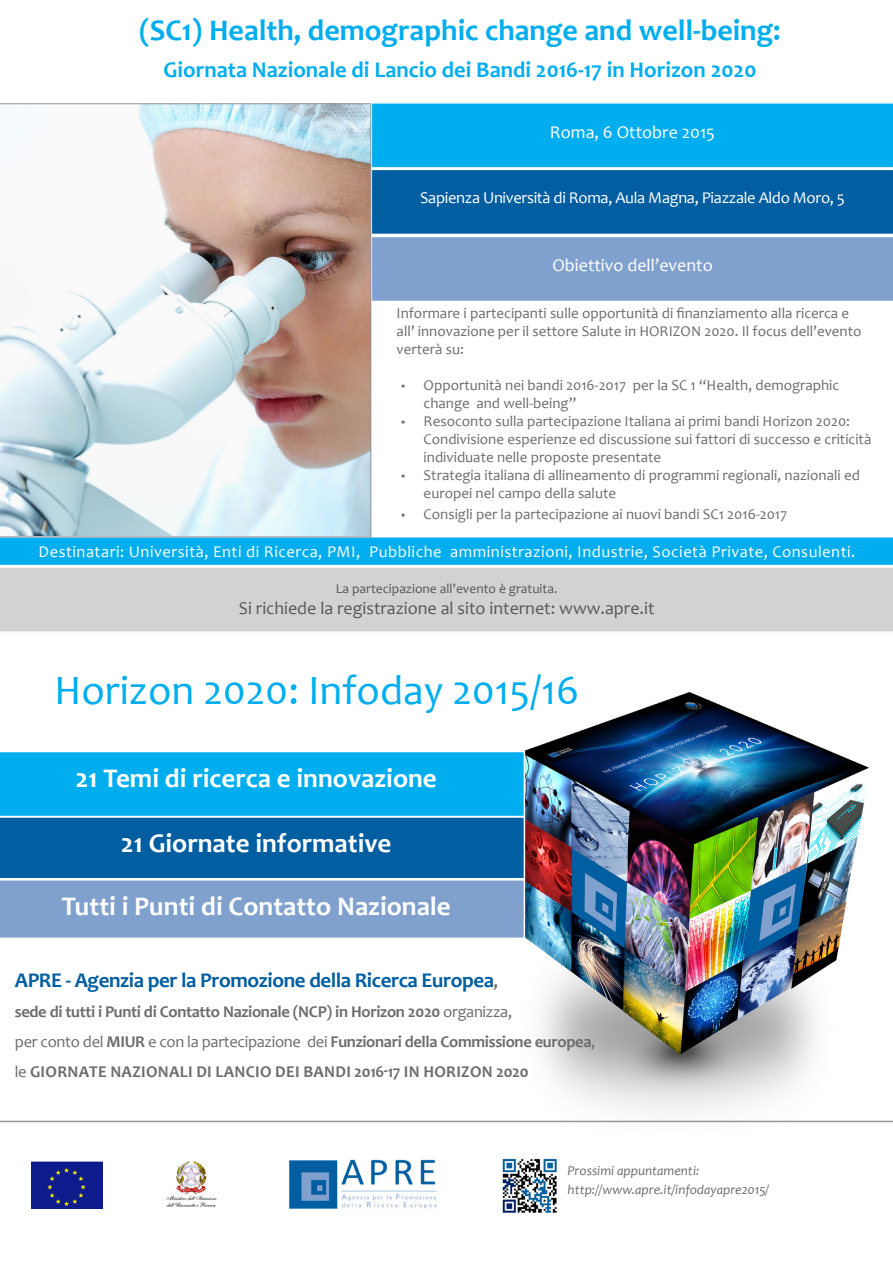
<style>
.page{position:relative;width:893px;height:1263px;background:#fff}
.page>*{position:absolute;margin:0;border:0;box-sizing:border-box;transform-origin:0 0}
.t1{font:42px "Candara";color:#00aeef}
.t2{font:700 30px "Candara";color:#00aeef}
.t3{font:700 27px "Candara";color:#fff}
.t4{font:700 22.5px "Candara";color:#00aeef}
.t5{font:700 21px "Candara";letter-spacing:-.02em;color:#015ea1}
.t6{font:18px "Candara";color:#57585a}
.t7{font:18px "Candara";color:#fff}
.t8{font:700 16.5px/30px "Candara";letter-spacing:-.02em;color:#6c6d70}
.non_a_capo{font:16.5px "Candara";letter-spacing:.03em;color:#fff}
.non_a_capo-2{font:16.5px "Candara";letter-spacing:-.02em;color:#fff}
.non_a_capo-3{font:15px/18px "Candara";color:#6c6d70}
.t9{font:italic 13.5px "Candara";color:#6c6d70}
.t10{font:13.5px "Candara";color:#57585a}
.s1{font-family:"Myriad Pro"}
.s2{font-size:16.5px;color:#6c6d70}
.s3{font-weight:400}
</style>
<div class="page">
<img style="left:472px;top:692px;width:421px;height:431px">
<hr style="left:0;top:1121px;width:893px;height:1px;background:#939598">
<svg style="left:0;top:751px;width:525px;height:188px;background:#3093cc"></svg>
<img style="left:166px;top:1161px;width:51px;height:46px">
<img style="left:502px;top:1158px;width:55px;height:55px">
<div style="left:0;top:568px;width:893px;height:64px;background:#d1d2d4"></div>
<svg style="left:371px;top:102px;width:522px;height:200px;background:#3594cc"></svg>
<svg style="left:0;top:536px;width:893px;height:29px;background:#0bb1ef"></svg>
<img style="left:31px;top:1161px;width:71px;height:48px">
<img style="left:288px;top:1159px;width:149px;height:50px">
<svg style="left:0;top:104px;width:371px;height:433px"></svg>
<p class="t2" style="left:139px;top:11px;width:643px">(SC1) Health, demographic change and well-being:</p>
<p class="t4" style="left:164px;top:56px;width:594px">Giornata Nazionale di Lancio dei Bandi 2016-17 in Horizon 2020</p>
<p class="t7" style="left:550px;top:120px;width:167px">Roma, 6 Ottobre 2015</p>
<p class="non_a_capo-2" style="left:420px;top:187px;width:426px">Sapienza Università di Roma, Aula Magna, Piazzale Aldo Moro, 5</p>
<p class="t7" style="left:552px;top:254px;width:162px">Obiettivo dell’evento</p>
<p class="non_a_capo-3" style="left:397px;top:304px;width:466px">Informare i partecipanti sulle opportunità di finanziamento alla ricerca e all’ innovazione per il settore Salute in HORIZON 2020. Il focus dell’evento verterà su:</p>
<p class="non_a_capo-3" style="left:424px;top:376px;width:417px;text-indent:-22px"><span class="s1">•</span> Opportunità nei bandi 2016-2017 per la SC 1 “Health, demographic change and well-being”</p>
<p class="non_a_capo-3" style="left:424px;top:412px;width:449px;text-indent:-22px"><span class="s1">•</span> Resoconto sulla partecipazione Italiana ai primi bandi Horizon 2020:<br>Condivisione esperienze ed discussione sui fattori di successo e criticità individuate nelle proposte presentate</p>
<p class="non_a_capo-3" style="left:424px;top:466px;width:438px;text-indent:-22px"><span class="s1">•</span> Strategia italiana di allineamento di programmi regionali, nazionali ed europei nel campo della salute</p>
<p class="non_a_capo-3" style="left:401px;top:505px;width:388px"><span class="s1">•</span> Consigli per la partecipazione ai nuovi bandi SC1 2016-2017</p>
<p class="non_a_capo" style="left:39px;top:541px;width:818px">Destinatari: Università, Enti di Ricerca, PMI, Pubbliche amministrazioni, Industrie, Società Private, Consulenti.</p>
<p class="t10" style="left:336px;top:580px;width:223px">La partecipazione all’evento è gratuita.</p>
<p class="t6" style="left:239px;top:597px;width:417px">Si richiede la registrazione al sito internet: www.apre.it</p>
<p class="t1" style="left:54px;top:664px;width:527px">Horizon 2020: Infoday 2015/16</p>
<p class="t3" style="left:76px;top:761px;width:363px">21 Temi di ricerca e innovazione</p>
<p class="t3" style="left:121px;top:826px;width:272px">21 Giornate informative</p>
<p class="t3" style="left:62px;top:889px;width:390px">Tutti i Punti di Contatto Nazionale</p>
<p class="t5" style="left:15px;top:967px;width:484px">APRE - Agenzia per la Promozione della Ricerca Europea<span class="s2">,</span></p>
<p class="t8" style="left:15px;top:997px;width:499px">sede di tutti i Punti di Contatto Nazionale (NCP) in Horizon 2020 <span class="s3">organizza,</span></p>
<p class="t8" style="left:15px;top:1027px;width:582px"><span class="s3">per conto del</span> MIUR <span class="s3">e con la partecipazione dei</span> Funzionari della Commissione europea<span class="s3">, le</span> GIORNATE NAZIONALI DI LANCIO DEI BANDI 2016-17 IN HORIZON 2020</p>
<p class="t9" style="left:568px;top:1162px;width:133px">Prossimi appuntamenti:</p>
<p class="t9" style="left:568px;top:1181px;width:203px">http://www.apre.it/infodayapre2015/</p>
</div>
